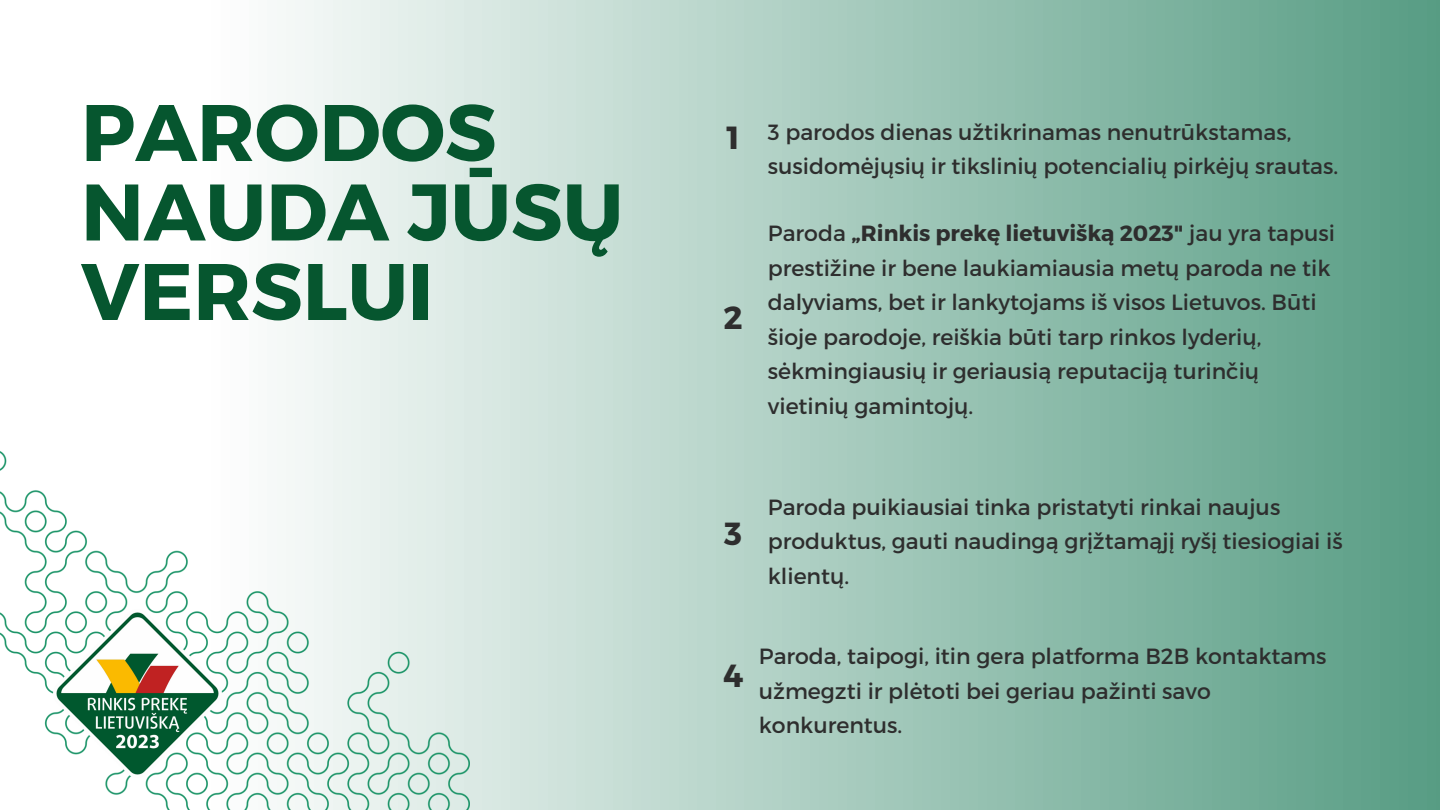
<style>
.page{position:relative;width:1440px;height:810px;background:#fff}
.page>*{position:absolute;margin:0;border:0;box-sizing:border-box;transform-origin:0 0}
.t1{font:700 80px/79.5px "Montserrat";color:#06562f}
.t2{font:700 32px "Montserrat";color:#2e2e2e}
.t3{font:22px/34.5px "Montserrat";color:#2e2e2e}
.s1{font-weight:700}
</style>
<div class="page">
<div style="left:0;top:0;width:1440px;height:810px;background:linear-gradient(to right,#fff,#5b9e86)"></div>
<img style="left:0;top:450px;width:469px;height:360px">
<img style="left:53px;top:610px;width:168px;height:168px">
<p class="t1" style="left:81px;top:89px;width:544px">PARODOS<br>NAUDA JŪSŲ<br>VERSLUI</p>
<p class="t2" style="left:727px;top:117px;width:15px">1</p>
<p class="t3" style="left:768px;top:113px;width:572px">3 parodos dienas užtikrinamas nenutrūkstamas, susidomėjųsių ir tikslinių potencialių pirkėjų srautas.</p>
<p class="t2" style="left:724px;top:297px;width:21px">2</p>
<p class="t3" style="left:768px;top:215px;width:569px">Paroda <span class="s1">„Rinkis prekę lietuvišką 2023"</span> jau yra tapusi prestižine ir bene laukiamiausia metų paroda ne tik dalyviams, bet ir lankytojams iš visos Lietuvos. Būti šioje parodoje, reiškia būti tarp rinkos lyderių, sėkmingiausių ir geriausią reputaciją turinčių vietinių gamintojų.</p>
<p class="t2" style="left:724px;top:513px;width:19px">3</p>
<p class="t3" style="left:768px;top:489px;width:576px">Paroda puikiausiai tinka pristatyti rinkai naujus produktus, gauti naudingą grįžtamąjį ryšį tiesiogiai iš klientų.</p>
<p class="t2" style="left:723px;top:655px;width:22px">4</p>
<p class="t3" style="left:759px;top:638px;width:569px">Paroda, taipogi, itin gera platforma B2B kontaktams užmegzti ir plėtoti bei geriau pažinti savo konkurentus.</p>
</div>
